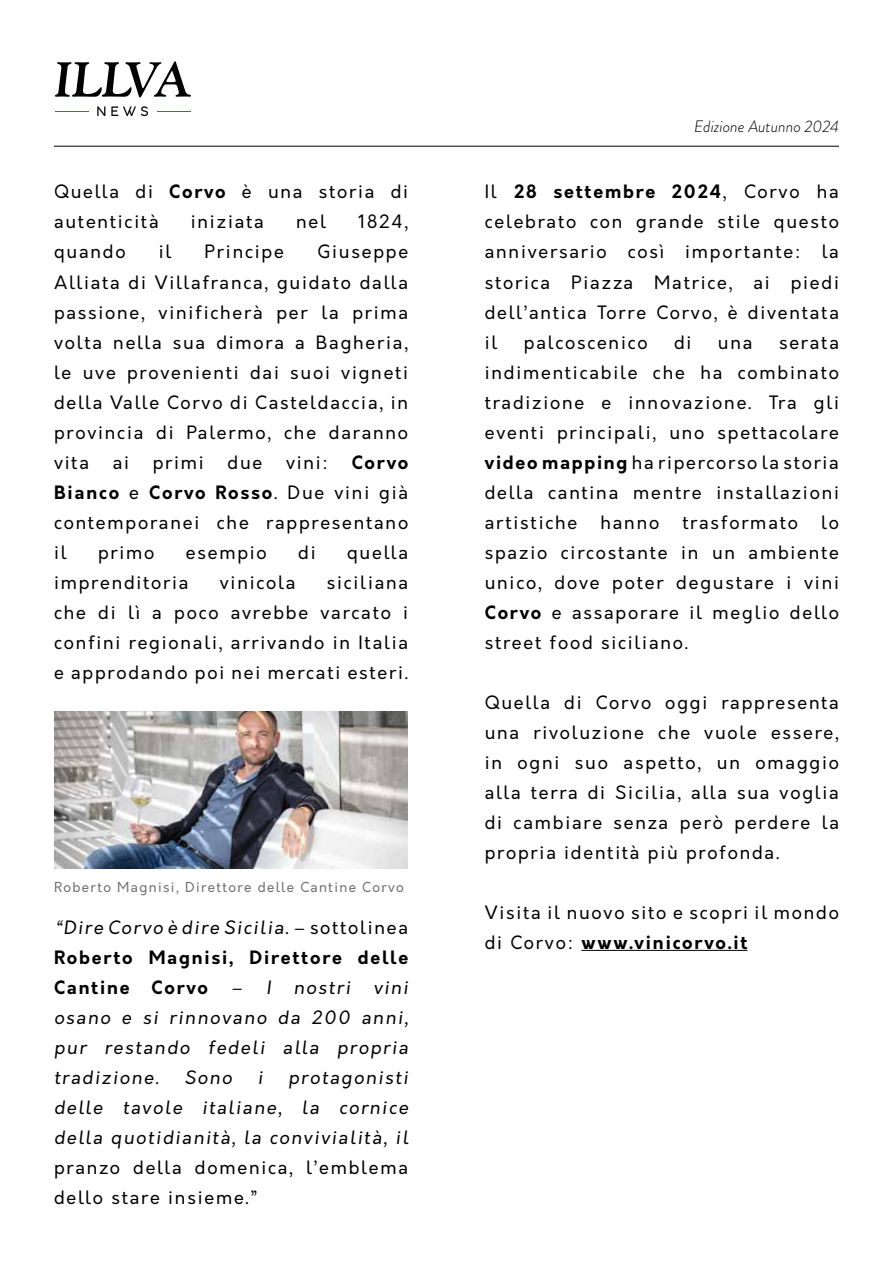
<style>
.page{position:relative;width:893px;height:1263px;background:#fff}
.page>*{position:absolute;margin:0;border:0;box-sizing:border-box;transform-origin:0 0}
.t1{font:18px/30px "Orkney";letter-spacing:.1em;color:#000;text-align:justify}
.t2{font:italic 18px/30px "Orkney";letter-spacing:.1em;color:#000;text-align:justify}
.t3{font:700 18px/30px "Orkney";letter-spacing:.1em;color:#000;text-align:justify}
.t4{font:italic 300 16.5px "Brandon Grotesque";color:#000}
.t5{font:13.5px "Orkney";letter-spacing:.1em;color:#706f6f}
.s1{font-weight:700}
.s2{font-weight:400;font-style:italic}
.s3{font-weight:400}
.s4{font-style:italic}
</style>
<div class="page">
<hr style="left:54px;top:146px;width:785px;height:1px;background:#000">
<svg style="left:55px;top:61px;width:136px;height:36px"></svg>
<svg style="left:97px;top:106px;width:8px;height:10px"></svg>
<svg style="left:111px;top:106px;width:37px;height:10px"></svg>
<hr style="left:55px;top:111px;width:34px;height:1px;background:#e12b1f">
<hr style="left:157px;top:111px;width:34px;height:1px;background:#e12b1f">
<hr style="left:581px;top:950px;width:166px;height:1px;background:#000">
<img style="left:54px;top:711px;width:354px;height:157px">
<p class="t1" style="left:54px;top:177px;width:356px">Quella di <span class="s1">Corvo</span> è una storia di autenticità</p>
<p class="t1" style="left:191px;top:207px;width:75px">iniziata</p>
<p class="t1" style="left:296px;top:207px;width:31px">nel</p>
<p class="t1" style="left:358px;top:207px;width:52px">1824,</p>
<p class="t1" style="left:54px;top:237px;width:356px;text-indent:263px">Giuseppe Alliata di Villafranca, guidato dalla passione, vinificherà per la prima volta nella sua dimora a Bagheria, le uve provenienti dai suoi vigneti della Valle Corvo di Casteldaccia, in provincia di Palermo, che daranno vita</p>
<p class="t1" style="left:54px;top:237px;width:73px">quando</p>
<p class="t1" style="left:159px;top:237px;width:14px">il</p>
<p class="t1" style="left:205px;top:237px;width:81px">Principe</p>
<p class="t1" style="left:54px;top:447px;width:356px;text-indent:298px"><span class="s1">Corvo Bianco</span> e <span class="s1">Corvo Rosso</span>. Due vini già contemporanei che rappresentano il</p>
<p class="t1" style="left:113px;top:447px;width:18px">ai</p>
<p class="t1" style="left:153px;top:447px;width:53px">primi</p>
<p class="t1" style="left:228px;top:447px;width:36px">due</p>
<p class="t1" style="left:286px;top:447px;width:43px">vini:</p>
<p class="t1" style="left:98px;top:537px;width:58px">primo</p>
<p class="t1" style="left:186px;top:537px;width:82px">esempio</p>
<p class="t1" style="left:298px;top:537px;width:19px">di</p>
<p class="t1" style="left:347px;top:537px;width:63px">quella</p>
<p class="t1" style="left:54px;top:567px;width:136px">imprenditoria</p>
<p class="t1" style="left:220px;top:567px;width:77px">vinicola</p>
<p class="t1" style="left:54px;top:567px;width:356px;text-indent:273px">siciliana che di lì a poco avrebbe varcato i confini regionali, arrivando in Italia e approdando poi nei mercati esteri.</p>
<p class="t5" style="left:54px;top:878px;width:351px">Roberto Magnisi, Direttore delle Cantine Corvo</p>
<p class="t3" style="left:54px;top:913px;width:356px"><span class="s2">“Dire Corvo è dire Sicilia</span><span class="s3">. – sottolinea </span>Roberto Magnisi, Direttore delle Cantine Corvo</p>
<p class="t1" style="left:231px;top:973px;width:41px">– <span class="s4">I</span></p>
<p class="t2" style="left:294px;top:973px;width:58px">nostri</p>
<p class="t2" style="left:54px;top:973px;width:356px;text-indent:319px">vini osano e si rinnovano da 200 anni, pur restando fedeli alla propria tradizione.</p>
<p class="t2" style="left:184px;top:1063px;width:49px">Sono</p>
<p class="t2" style="left:258px;top:1063px;width:6px">i</p>
<p class="t2" style="left:54px;top:1063px;width:356px;text-indent:234px">protagonisti delle tavole italiane, la cornice della quotidianità, la convivialità, il</p>
<p class="t1" style="left:54px;top:1153px;width:356px">pranzo della domenica, l’emblema dello stare insieme.”</p>
<p class="t4" style="left:694px;top:115px;width:146px">Edizione Autunno 2024</p>
<p class="t1" style="left:485px;top:177px;width:356px">Il <span class="s1">28 settembre 2024</span>, Corvo ha celebrato con grande stile questo anniversario così importante: la storica Piazza Matrice, ai piedi dell’antica Torre Corvo, è diventata il</p>
<p class="t1" style="left:524px;top:327px;width:125px">palcoscenico</p>
<p class="t1" style="left:674px;top:327px;width:19px">di</p>
<p class="t1" style="left:718px;top:327px;width:36px">una</p>
<p class="t1" style="left:485px;top:327px;width:356px;text-indent:294px">serata indimenticabile che ha combinato tradizione e innovazione. Tra gli eventi principali, uno spettacolare <span class="s1">video mapping</span> ha ripercorso la storia della cantina mentre installazioni artistiche</p>
<p class="t1" style="left:600px;top:507px;width:60px">hanno</p>
<p class="t1" style="left:682px;top:507px;width:117px">trasformato</p>
<p class="t1" style="left:485px;top:507px;width:356px;text-indent:336px">lo spazio circostante in un ambiente unico, dove poter degustare i vini <span class="s1">Corvo</span> e assaporare il meglio dello street food siciliano.</p>
<p class="t1" style="left:485px;top:687px;width:356px">Quella di Corvo oggi rappresenta una rivoluzione che vuole essere, in ogni suo aspetto, un omaggio alla terra di Sicilia, alla sua voglia di cambiare senza però perdere la propria identità più profonda.</p>
<p class="t1" style="left:485px;top:897px;width:356px">Visita il nuovo sito e scopri il mondo di Corvo: <span class="s1">www.vinicorvo.it</span></p>
</div>
